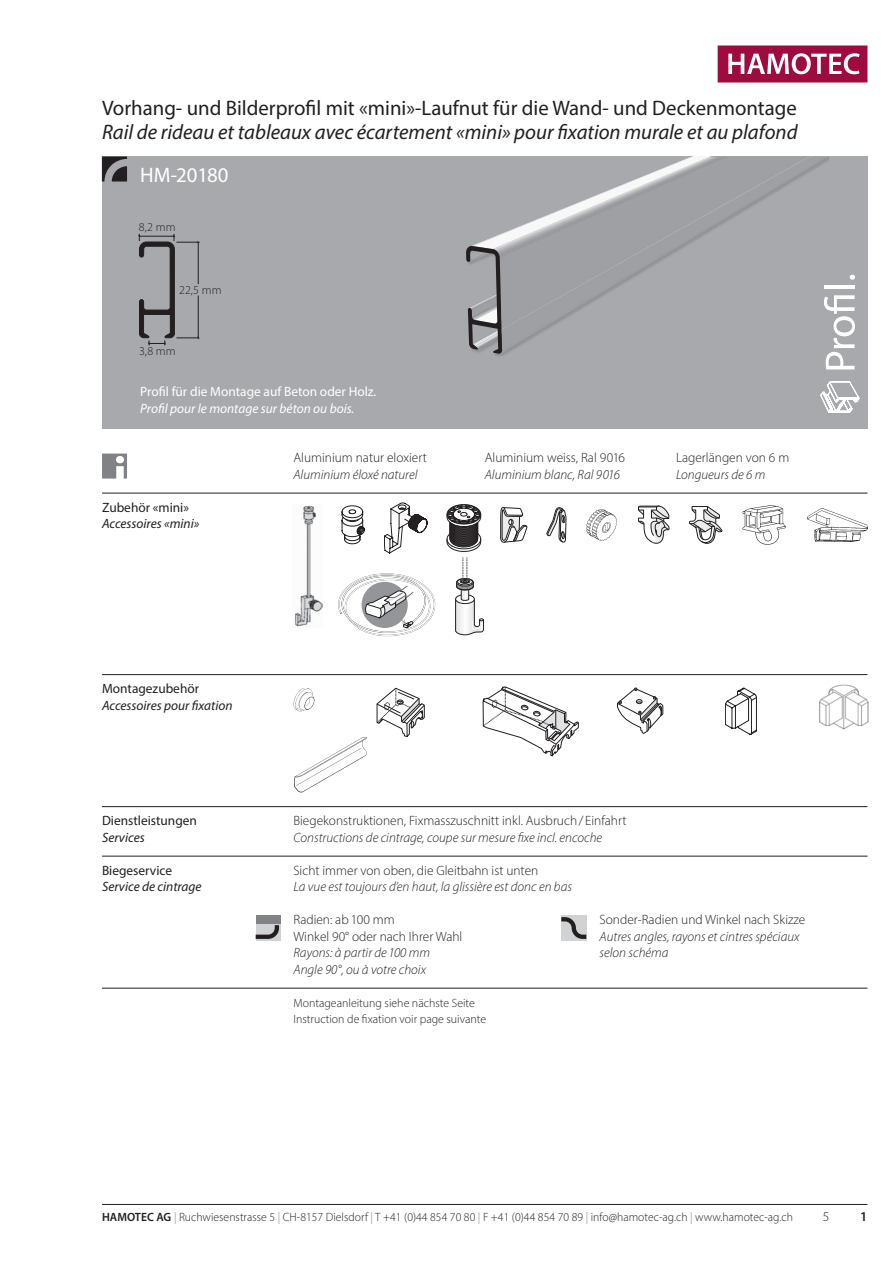
<style>
.page{position:relative;width:893px;height:1263px;background:#fff}
.page>*{position:absolute;margin:0;border:0;box-sizing:border-box;transform-origin:0 0}
.t1{font:italic 21px "Myriad Pro";color:#231f20}
.t2{font:21px "Myriad Pro";color:#231f20}
.t3{font:21px "Myriad Pro";color:#fff}
.t4{font:italic 300 13.5px/16.5px "Myriad Pro";color:#231f20}
.t5{font:300 13.5px/16.5px "Myriad Pro";color:#231f20}
.t6{font:italic 13.5px "Myriad Pro";color:#231f20}
.t7{font:13.5px "Myriad Pro";color:#231f20}
.t8{font:13.5px "Myriad Pro";color:#fff}
.t9{font:italic 13.5px "Myriad Pro";color:#fff}
.t10{font:600 13.5px "Myriad Pro";color:#231f20}
.t11{font:300 12px/16.5px "Myriad Pro";letter-spacing:.005em;color:#231f20}
.s1{font-weight:600}
.s2{color:#808285}
</style>
<div class="page">
<div style="left:102px;top:156px;width:765px;height:273px;background:#a8a9ad"></div>
<hr style="left:102px;top:1204px;width:765px;height:1px;background:#231f20">
<svg style="left:342px;top:506px;width:23px;height:38px"></svg>
<svg style="left:384px;top:503px;width:43px;height:50px"></svg>
<img style="left:295px;top:505px;width:27px;height:122px">
<img style="left:586px;top:509px;width:31px;height:32px">
<svg style="left:547px;top:507px;width:19px;height:35px"></svg>
<svg style="left:500px;top:507px;width:27px;height:35px"></svg>
<svg style="left:821px;top:381px;width:38px;height:32px"></svg>
<svg style="left:466px;top:157px;width:389px;height:212px"></svg>
<svg style="left:138px;top:234px;width:62px;height:111px"></svg>
<img style="left:294px;top:737px;width:73px;height:55px">
<img style="left:293px;top:688px;width:22px;height:24px">
<svg style="left:482px;top:686px;width:97px;height:71px"></svg>
<img style="left:807px;top:508px;width:60px;height:34px">
<svg style="left:638px;top:506px;width:31px;height:37px"></svg>
<svg style="left:689px;top:506px;width:33px;height:37px"></svg>
<img style="left:742px;top:505px;width:44px;height:40px">
<svg style="left:377px;top:688px;width:48px;height:49px"></svg>
<svg style="left:725px;top:688px;width:32px;height:46px"></svg>
<img style="left:819px;top:684px;width:50px;height:46px">
<svg style="left:102px;top:453px;width:25px;height:26px"></svg>
<div style="left:561px;top:915px;width:25px;height:25px;background:#d1d2d4"></div>
<svg style="left:561px;top:917px;width:25px;height:22px"></svg>
<svg style="left:256px;top:923px;width:25px;height:17px"></svg>
<div style="left:256px;top:915px;width:25px;height:8px;background:#808285"></div>
<svg style="left:256px;top:925px;width:23px;height:14px"></svg>
<svg style="left:338px;top:573px;width:97px;height:63px"></svg>
<svg style="left:447px;top:504px;width:37px;height:131px"></svg>
<svg style="left:617px;top:688px;width:46px;height:46px"></svg>
<svg style="left:718px;top:46px;width:149px;height:36px"></svg>
<svg style="left:102px;top:156px;width:25px;height:26px"></svg>
<hr style="left:102px;top:493px;width:765px;height:1px;background:#231f20">
<hr style="left:102px;top:674px;width:765px;height:1px;background:#231f20">
<hr style="left:102px;top:856px;width:765px;height:1px;background:#231f20">
<hr style="left:102px;top:806px;width:765px;height:1px;background:#231f20">
<hr style="left:102px;top:988px;width:765px;height:1px;background:#231f20">
<h1 class="t2" style="left:102px;top:95px;width:696px">Vorhang- und Bilderprofil mit «mini»-Laufnut für die Wand- und Deckenmontage</h1>
<h1 class="t1" style="left:102px;top:119px;width:697px">Rail de rideau et tableaux avec écartement «mini» pour fixation murale et au plafond</h1>
<h1 class="t3" style="left:140px;top:162px;width:90px">HM-20180</h1>
<p class="t11" style="left:139px;top:219px;width:38px">8,2 mm</p>
<p class="t11" style="left:179px;top:281px;width:44px">22,5 mm</p>
<p class="t11" style="left:139px;top:343px;width:38px">3,8 mm</p>
<p class="t8" style="left:140px;top:383px;width:238px">Profil für die Montage auf Beton oder Holz.</p>
<p class="t9" style="left:140px;top:400px;width:216px">Profil pour le montage sur béton ou bois.</p>
<p class="t7" style="left:102px;top:499px;width:88px">Zubehör «mini»</p>
<p class="t6" style="left:102px;top:515px;width:99px">Accessoires «mini»</p>
<p class="t5" style="left:293px;top:449px;width:135px">Aluminium natur eloxiert</p>
<p class="t4" style="left:293px;top:466px;width:126px">Aluminium éloxé naturel</p>
<p class="t5" style="left:485px;top:449px;width:142px">Aluminium weiss, Ral 9016</p>
<p class="t4" style="left:485px;top:466px;width:137px">Aluminium blanc, Ral 9016</p>
<p class="t5" style="left:676px;top:449px;width:115px">Lagerlängen von 6 m</p>
<p class="t4" style="left:676px;top:466px;width:91px">Longueurs de 6 m</p>
<p class="t7" style="left:102px;top:680px;width:99px">Montagezubehör</p>
<p class="t6" style="left:102px;top:697px;width:132px">Accessoires pour fixation</p>
<p class="t7" style="left:102px;top:812px;width:96px">Dienstleistungen</p>
<p class="t6" style="left:102px;top:829px;width:44px">Services</p>
<p class="t7" style="left:102px;top:862px;width:72px">Biegeservice</p>
<p class="t6" style="left:102px;top:878px;width:101px">Service de cintrage</p>
<p class="t5" style="left:293px;top:812px;width:335px">Biegekonstruktionen, Fixmasszuschnitt inkl. Ausbruch / Einfahrt</p>
<p class="t4" style="left:293px;top:829px;width:310px">Constructions de cintrage, coupe sur mesure fixe incl. encoche</p>
<p class="t5" style="left:293px;top:862px;width:246px">Sicht immer von oben, die Gleitbahn ist unten</p>
<p class="t4" style="left:293px;top:878px;width:280px">La vue est toujours d’en haut, la glissière est donc en bas</p>
<p class="t5" style="left:293px;top:911px;width:170px">Radien: ab 100 mm<br>Winkel 90° oder nach Ihrer Wahl</p>
<p class="t4" style="left:293px;top:944px;width:138px">Rayons: à partir de 100 mm<br>Angle 90°, ou à votre choix</p>
<p class="t11" style="left:293px;top:994px;width:194px">Montageanleitung siehe nächste Seite<br>Instruction de fixation voir page suivante</p>
<p class="t5" style="left:600px;top:911px;width:207px">Sonder-Radien und Winkel nach Skizze</p>
<p class="t4" style="left:600px;top:928px;width:201px">Autres angles, rayons et cintres spéciaux selon schéma</p>
<p class="t11" style="left:102px;top:1209px;width:692px"><span class="s1">HAMOTEC AG</span> <span class="s2">|</span> Ruchwiesenstrasse 5 <span class="s2">|</span> CH-8157 Dielsdorf <span class="s2">|</span> T +41 (0)44 854 70 80 <span class="s2">|</span> F +41 (0)44 854 70 89 <span class="s2">|</span> info@hamotec-ag.ch <span class="s2">|</span> www.hamotec-ag.ch</p>
<p class="t5" style="left:823px;top:1208px;width:8px">5</p>
<p class="t10" style="left:860px;top:1208px;width:9px">1</p>
</div>
